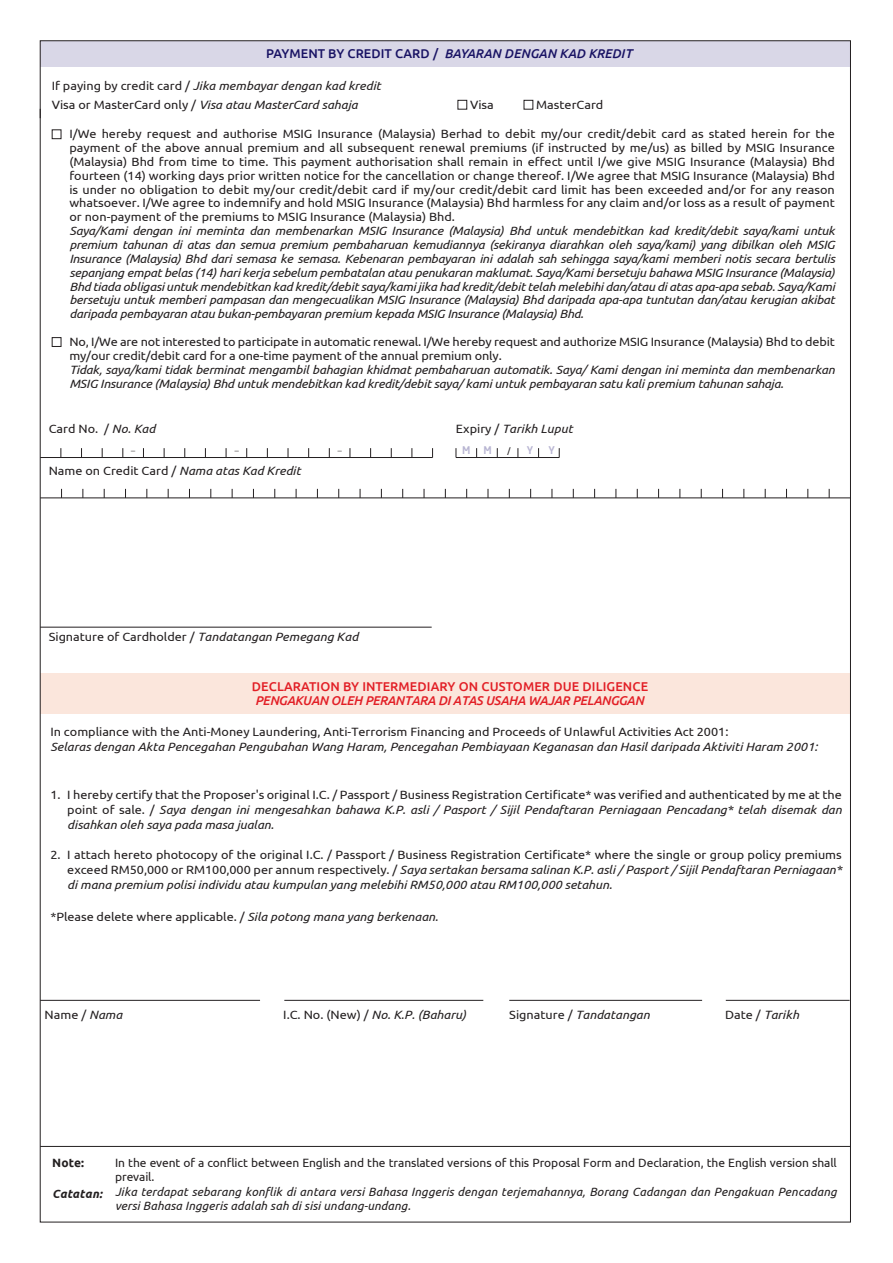
<style>
.page{position:relative;width:893px;height:1263px;background:#fff}
.page>*{position:absolute;margin:0;border:0;box-sizing:border-box;transform-origin:0 0}
.t1{font:500 12.75px "Ubuntu";letter-spacing:.01em;color:#e21f26}
.t2{font:italic 500 12.75px "Ubuntu";letter-spacing:-.02em;color:#e21f26}
.t3{font:italic 500 12.75px "Ubuntu";letter-spacing:.01em;color:#191364}
.t4{font:12px/13.8px "Ubuntu";letter-spacing:-.005em;color:#231f20;text-align:justify;scale:1.06 1}
.t5{font:italic 12px/13.8px "Ubuntu";color:#231f20;scale:1.06 1}
.t6{font:italic 12px/14.4px "Ubuntu";color:#231f20}
.t7{font:12px/14.4px "Ubuntu";letter-spacing:-.005em;color:#231f20}
.t8{font:italic 700 12px "Ubuntu";letter-spacing:.015em;color:#231f20}
.t9{font:700 12px "Ubuntu";color:#231f20}
.t10{font:500 10.5px "Neo Sans Std";color:#b8b5d2}
.t11{font:300 10.5px "Neo Sans Std";color:#231f20;scale:1.06 1}
.t12{font:10.5px "Neo Sans Std";color:#231f20}
.s1{font-style:normal}
.s2{font-style:italic}
</style>
<div class="page">
<div style="left:40px;top:673px;width:810px;height:41px;background:#fbe6dc"></div>
<div style="left:40px;top:41px;width:810px;height:25px;background:#d9d7e7"></div>
<hr style="left:456px;top:457px;width:103px;height:1px;background:#231f20">
<div style="left:458px;top:100px;width:9px;height:9px;border:1px solid #231f20"></div>
<div style="left:524px;top:100px;width:9px;height:9px;border:1px solid #231f20"></div>
<hr style="left:40px;top:457px;width:393px;height:1px;background:#231f20">
<hr style="left:40px;top:498px;width:810px;height:1px;background:#231f20">
<hr style="left:40px;top:627px;width:392px;height:1px;background:#231f20">
<hr style="left:40px;top:1146px;width:810px;height:1px;background:#231f20">
<hr style="left:40px;top:1000px;width:220px;height:1px;background:#231f20">
<hr style="left:284px;top:1000px;width:199px;height:1px;background:#231f20">
<hr style="left:509px;top:1000px;width:193px;height:1px;background:#231f20">
<hr style="left:726px;top:1000px;width:124px;height:1px;background:#231f20">
<div style="left:52px;top:130px;width:9px;height:9px;border:1px solid #231f20"></div>
<div style="left:52px;top:337px;width:9px;height:10px;border:1px solid #231f20"></div>
<p class="t3" style="left:266px;top:46px;width:367px"><span class="s1">PAYMENT BY CREDIT CARD /</span> BAYARAN DENGAN KAD KREDIT</p>
<p class="t5" style="left:52px;top:75px;width:312px;line-height:19.5px"><span class="s1">If paying by credit card /</span> Jika membayar dengan kad kredit<br><span class="s1">Visa or MasterCard only /</span> Visa atau MasterCard sahaja</p>
<p class="t4" style="left:470px;top:98px;width:24px">Visa</p>
<p class="t4" style="left:536px;top:98px;width:65px">MasterCard</p>
<p class="t4" style="left:69px;top:126px;width:724px">I/We hereby request and authorise MSIG Insurance (Malaysia) Berhad to debit my/our credit/debit card as stated herein for the payment of the above annual premium and all subsequent renewal premiums (if instructed by me/us) as billed by MSIG Insurance (Malaysia) Bhd from time to time. This payment authorisation shall remain in effect until I/we give MSIG Insurance (Malaysia) Bhd fourteen (14) working days prior written notice for the cancellation or change thereof. I/We agree that MSIG Insurance (Malaysia) Bhd is under no obligation to debit my/our credit/debit card if my/our credit/debit card limit has been exceeded and/or for any reason whatsoever. I/We agree to indemnify and hold MSIG Insurance (Malaysia) Bhd harmless for any claim and/or loss as a result of payment or non-payment of the premiums to MSIG Insurance (Malaysia) Bhd.</p>
<p class="t5" style="left:69px;top:224px;width:724px;text-align:justify">Saya/Kami dengan ini meminta dan membenarkan MSIG Insurance (Malaysia) Bhd untuk mendebitkan kad kredit/debit saya/kami untuk premium tahunan di atas dan semua premium pembaharuan kemudiannya (sekiranya diarahkan oleh saya/kami) yang dibilkan oleh MSIG Insurance (Malaysia) Bhd dari semasa ke semasa. Kebenaran pembayaran ini adalah sah sehingga saya/kami memberi notis secara bertulis sepanjang empat belas (14) hari kerja sebelum pembatalan atau penukaran maklumat. Saya/Kami bersetuju bahawa MSIG Insurance (Malaysia)<br>Bhd tiada obligasi untuk mendebitkan kad kredit/debit saya/kami jika had kredit/debit telah melebihi dan/atau di atas apa-apa sebab. Saya/Kami bersetuju untuk memberi pampasan dan mengecualikan MSIG Insurance (Malaysia) Bhd daripada apa-apa tuntutan dan/atau kerugian akibat daripada pembayaran atau bukan-pembayaran premium kepada MSIG Insurance (Malaysia) Bhd.</p>
<p class="t4" style="left:69px;top:334px;width:724px">No, I/We are not interested to participate in automatic renewal. I/We hereby request and authorize MSIG Insurance (Malaysia) Bhd to debit my/our credit/debit card for a one-time payment of the annual premium only.</p>
<p class="t5" style="left:69px;top:362px;width:724px">Tidak, saya/kami tidak berminat mengambil bahagian khidmat pembaharuan automatik. Saya/ Kami dengan ini meminta dan membenarkan<br>MSIG Insurance (Malaysia) Bhd untuk mendebitkan kad kredit/debit saya/ kami untuk pembayaran satu kali premium tahunan sahaja.</p>
<p class="t4" style="left:49px;top:421px;width:102px">Card No. / <span class="s2">No. Kad</span></p>
<p class="t5" style="left:456px;top:421px;width:112px"><span class="s1">Expiry /</span> Tarikh Luput</p>
<p class="t4" style="left:49px;top:463px;width:239px">Name on Credit Card / <span class="s2">Nama atas Kad Kredit</span></p>
<p class="t10" style="left:462px;top:443px;width:31px">M M</p>
<p class="t12" style="left:507px;top:445px;width:5px">/</p>
<p class="t10" style="left:527px;top:443px;width:8px">Y</p>
<p class="t10" style="left:548px;top:443px;width:8px">Y</p>
<p class="t11" style="left:131px;top:443px;width:5px">–</p>
<p class="t11" style="left:235px;top:443px;width:5px">–</p>
<p class="t11" style="left:338px;top:443px;width:5px">–</p>
<p class="t4" style="left:49px;top:630px;width:293px">Signature of Cardholder / <span class="s2">Tandatangan Pemegang Kad</span></p>
<p class="t1" style="left:252px;top:678px;width:398px">DECLARATION BY INTERMEDIARY ON CUSTOMER DUE DILIGENCE</p>
<p class="t2" style="left:255px;top:693px;width:390px">PENGAKUAN OLEH PERANTARA DI ATAS USAHA WAJAR PELANGGAN</p>
<p class="t4" style="left:50px;top:724px;width:641px">In compliance with the Anti-Money Laundering, Anti-Terrorism Financing and Proceeds of Unlawful Activities Act 2001:</p>
<p class="t5" style="left:50px;top:740px;width:725px">Selaras dengan Akta Pencegahan Pengubahan Wang Haram, Pencegahan Pembiayaan Keganasan dan Hasil daripada Aktiviti Haram 2001:</p>
<p class="t4" style="left:50px;top:787px;width:11px">1.</p>
<p class="t4" style="left:50px;top:848px;width:11px">2.</p>
<p class="t4" style="left:67px;top:787px;width:732px;line-height:15px">I hereby certify that the Proposer's original I.C. / Passport / Business Registration Certificate* was verified and authenticated by me at the point of sale. / <span class="s2">Saya dengan ini mengesahkan bahawa K.P. asli / Pasport / Sijil Pendaftaran Perniagaan Pencadang* telah disemak dan disahkan oleh saya pada masa jualan.</span></p>
<p class="t4" style="left:67px;top:847px;width:732px;line-height:15px">I attach hereto photocopy of the original I.C. / Passport / Business Registration Certificate* where the single or group policy premiums exceed RM50,000 or RM100,000 per annum respectively. / <span class="s2">Saya sertakan bersama salinan K.P. asli / Pasport / Sijil Pendaftaran Perniagaan* di mana premium polisi individu atau kumpulan yang melebihi RM50,000 atau RM100,000 setahun.</span></p>
<p class="t4" style="left:50px;top:909px;width:367px">*Please delete where applicable. / <span class="s2">Sila potong mana yang berkenaan.</span></p>
<p class="t4" style="left:45px;top:1007px;width:75px">Name / <span class="s2">Nama</span></p>
<p class="t5" style="left:283px;top:1007px;width:174px"><span class="s1">I.C. No. (New) /</span> No. K.P. (Baharu)</p>
<p class="t5" style="left:509px;top:1007px;width:134px"><span class="s1">Signature /</span> Tandatangan</p>
<p class="t5" style="left:725px;top:1007px;width:71px"><span class="s1">Date /</span> Tarikh</p>
<p class="t9" style="left:52px;top:1155px;width:34px">Note:</p>
<p class="t8" style="left:52px;top:1187px;width:52px">Catatan:</p>
<p class="t7" style="left:115px;top:1155px;width:723px">In the event of a conflict between English and the translated versions of this Proposal Form and Declaration, the English version shall prevail.</p>
<p class="t6" style="left:115px;top:1184px;width:723px">Jika terdapat sebarang konflik di antara versi Bahasa Inggeris dengan terjemahannya, Borang Cadangan dan Pengakuan Pencadang versi Bahasa Inggeris adalah sah di sisi undang-undang.</p>
</div>
